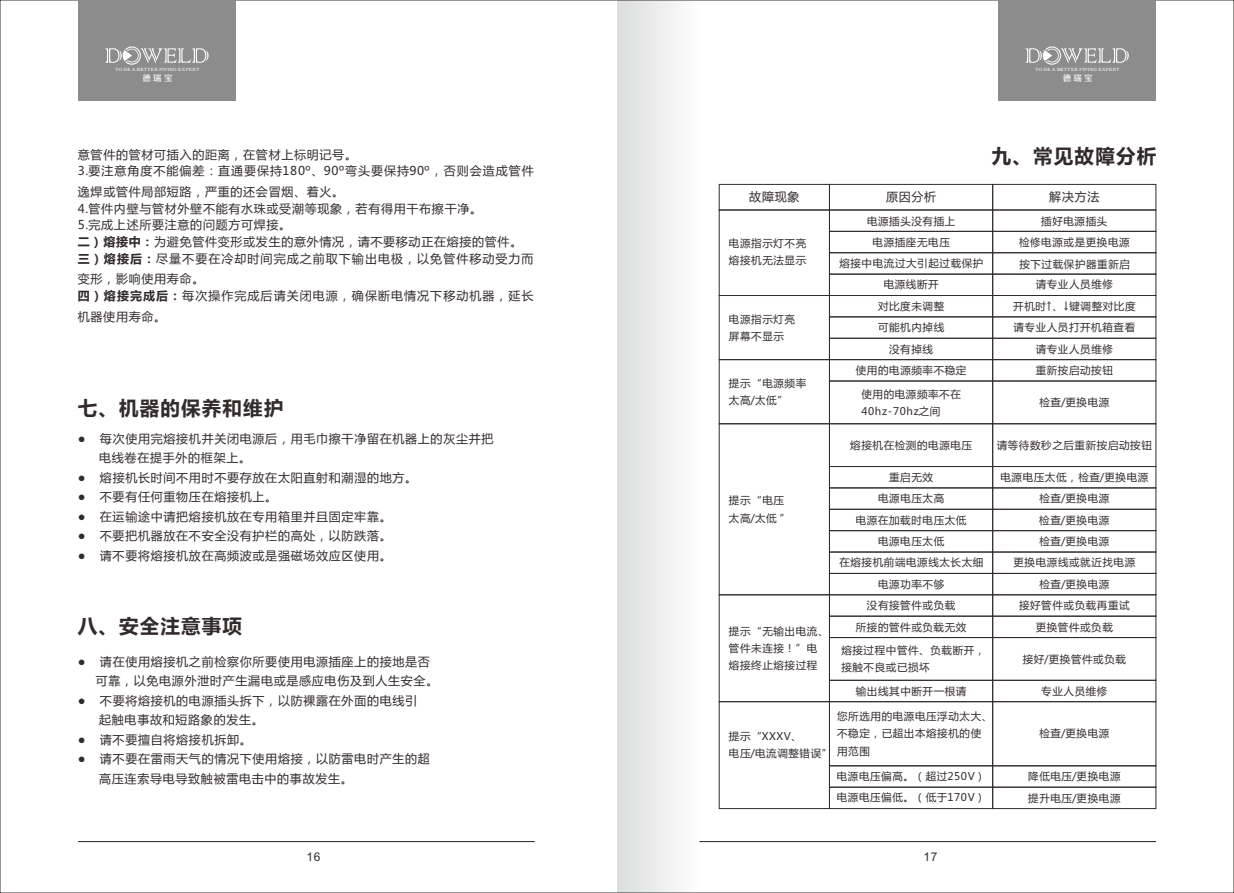
<style>
.page{position:relative;width:1234px;height:893px;background:#fff}
.page>*{position:absolute;margin:0;border:0;box-sizing:border-box;transform-origin:0 0}
.t1{font:700 19.5px "Microsoft Ya Hei";letter-spacing:.06em;color:#332b2b}
.t2{font:12px/16.6px "Microsoft Ya Hei";letter-spacing:.06em;color:#332b2b}
.t3{font:12px/16.6px "Microsoft Ya Hei";letter-spacing:.085em;color:#332b2b}
.t4{font:12px "Arial";color:#332b2b}
.t5{font:10.5px/17.2px "Microsoft Ya Hei";letter-spacing:.06em;color:#332b2b}
.t6{font:8.4px "FZZZHUNHJW GB1 0";letter-spacing:.265em;color:#fff}
.t7{font:4.5px "Angleterre";letter-spacing:.06em;color:#fff}
.s1{font-weight:700}
</style>
<div class="page">
<div style="left:617px;top:0;width:80px;height:893px;background:linear-gradient(to right,#dcdddd,#fdfdfd)"></div>
<div style="left:78px;top:0;width:158px;height:100px;background:#8c8c8c"></div>
<svg style="left:105px;top:46px;width:103px;height:19px"></svg>
<div style="left:997px;top:0;width:158px;height:100px;background:#8c8c8c"></div>
<svg style="left:1025px;top:46px;width:103px;height:19px"></svg>
<div style="left:718px;top:184px;width:111px;height:26px;border:1px solid #332b2b"></div>
<div style="left:828px;top:184px;width:164px;height:26px;border:1px solid #332b2b"></div>
<div style="left:992px;top:184px;width:163px;height:26px;border:1px solid #332b2b"></div>
<svg style="left:718px;top:209px;width:438px;height:600px"></svg>
<div style="left:828px;top:787px;width:164px;height:22px;border:1px solid #332b2b"></div>
<div style="left:992px;top:787px;width:163px;height:22px;border:1px solid #332b2b"></div>
<hr style="left:78px;top:841px;width:456px;height:1px;background:#332b2b">
<hr style="left:699px;top:841px;width:456px;height:1px;background:#332b2b">
<p class="t7" style="left:115px;top:66px;width:86px">TO BE A BETTER PIPING EXPERT</p>
<p class="t6" style="left:142px;top:73px;width:31px">德瑞宝</p>
<p class="t2" style="left:78px;top:147px;width:457px">意管件的管材可插入的距离，在管材上标明记号。<br>3.要注意角度不能偏差：直通要保持180º、90º弯头要保持90º，否则会造成管件</p>
<p class="t2" style="left:78px;top:184px;width:457px">逸焊或管件局部短路，严重的还会冒烟、着火。<br>4.管件内壁与管材外壁不能有水珠或受潮等现象，若有得用干布擦干净。<br>5.完成上述所要注意的问题方可焊接。<br><span class="s1">二）熔接中：</span>为避免管件变形或发生的意外情况，请不要移动正在熔接的管件。<span class="s1">三）熔接后：</span>尽量不要在冷却时间完成之前取下输出电极，以免管件移动受力而</p>
<p class="t3" style="left:78px;top:272px;width:457px">变形，影响使用寿命。<br><span class="s1">四）熔接完成后：</span>每次操作完成后请关闭电源，确保断电情况下移动机器，延长</p>
<p class="t2" style="left:78px;top:309px;width:90px">机器使用寿命。</p>
<h1 class="t1" style="left:78px;top:399px;width:207px">七、机器的保养和维护</h1>
<p class="t2" style="left:99px;top:430px;width:396px;line-height:19.5px;text-indent:-21px">● 每次使用完熔接机并关闭电源后，用毛巾擦干净留在机器上的灰尘并把电线卷在提手外的框架上。</p>
<p class="t2" style="left:78px;top:470px;width:341px">● 熔接机长时间不用时不要存放在太阳直射和潮湿的地方。</p>
<p class="t2" style="left:78px;top:490px;width:201px">● 不要有任何重物压在熔接机上。</p>
<p class="t2" style="left:78px;top:509px;width:315px">● 在运输途中请把熔接机放在专用箱里并且固定牢靠。</p>
<p class="t2" style="left:78px;top:529px;width:315px">● 不要把机器放在不安全没有护栏的高处，以防跌落。</p>
<p class="t2" style="left:78px;top:548px;width:315px">● 请不要将熔接机放在高频波或是强磁场效应区使用。</p>
<h1 class="t1" style="left:78px;top:617px;width:166px">八、安全注意事项</h1>
<p class="t2" style="left:96px;top:653px;width:344px;line-height:19.5px;text-indent:-18px">● 请在使用熔接机之前检察你所要使用电源插座上的接地是否可靠，以免电源外泄时产生漏电或是感应电伤及到人生安全。</p>
<p class="t2" style="left:99px;top:692px;width:319px;line-height:19.5px;text-indent:-21px">● 不要将熔接机的电源插头拆下，以防裸露在外面的电线引起触电事故和短路象的发生。</p>
<p class="t2" style="left:78px;top:732px;width:175px">● 请不要擅自将熔接机拆卸。</p>
<p class="t2" style="left:99px;top:750px;width:332px;line-height:19.5px;text-indent:-21px">● 请不要在雷雨天气的情况下使用熔接，以防雷电时产生的超高压连索导电导致触被雷电击中的事故发生。</p>
<p class="t7" style="left:1035px;top:66px;width:86px">TO BE A BETTER PIPING EXPERT</p>
<p class="t6" style="left:1062px;top:73px;width:31px">德瑞宝</p>
<h1 class="t1" style="left:991px;top:147px;width:166px">九、常见故障分析</h1>
<p class="t2" style="left:749px;top:190px;width:52px">故障现象</p>
<p class="t2" style="left:885px;top:190px;width:52px">原因分析</p>
<p class="t2" style="left:1049px;top:190px;width:52px">解决方法</p>
<p class="t5" style="left:728px;top:236px;width:79px">电源指示灯不亮熔接机无法显示</p>
<p class="t5" style="left:866px;top:213px;width:90px">电源插头没有插上</p>
<p class="t5" style="left:1040px;top:213px;width:68px">插好电源插头</p>
<p class="t5" style="left:872px;top:235px;width:79px">电源插座无电压</p>
<p class="t5" style="left:1018px;top:235px;width:112px">检修电源或是更换电源</p>
<p class="t5" style="left:839px;top:256px;width:145px">熔接中电流过大引起过载保护</p>
<p class="t5" style="left:1019px;top:256px;width:112px">按下过载保护器重新启</p>
<p class="t5" style="left:883px;top:277px;width:56px">电源线断开</p>
<p class="t5" style="left:1035px;top:277px;width:79px">请专业人员维修</p>
<p class="t5" style="left:728px;top:311px;width:68px">电源指示灯亮屏幕不显示</p>
<p class="t5" style="left:728px;top:375px;width:79px">提示“电源频率太高/太低”</p>
<p class="t5" style="left:728px;top:493px;width:63px">提示“电压太高/太低 ”</p>
<p class="t5" style="left:728px;top:623px;width:101px">提示“无输出电流、管件未连接！”电熔接终止熔接过程</p>
<p class="t5" style="left:728px;top:728px;width:105px">提示“XXXV、<br>电压/电流调整错误”</p>
<p class="t5" style="left:877px;top:298px;width:68px">对比度未调整</p>
<p class="t5" style="left:1012px;top:298px;width:124px">开机时↑、↓键调整对比度</p>
<p class="t5" style="left:877px;top:320px;width:68px">可能机内掉线</p>
<p class="t5" style="left:1013px;top:320px;width:123px">请专业人员打开机箱查看</p>
<p class="t5" style="left:889px;top:341px;width:45px">没有掉线</p>
<p class="t5" style="left:1035px;top:341px;width:79px">请专业人员维修</p>
<p class="t5" style="left:855px;top:362px;width:112px">使用的电源频率不稳定</p>
<p class="t5" style="left:1035px;top:362px;width:79px">重新按启动按钮</p>
<p class="t5" style="left:861px;top:386px;width:101px">使用的电源频率不在<br>40hz-70hz之间</p>
<p class="t5" style="left:1039px;top:394px;width:71px">检查/更换电源</p>
<p class="t5" style="left:850px;top:437px;width:123px">熔接机在检测的电源电压</p>
<p class="t5" style="left:996px;top:437px;width:157px">请等待数秒之后重新按启动按钮</p>
<p class="t5" style="left:888px;top:469px;width:45px">重启无效</p>
<p class="t5" style="left:1000px;top:469px;width:149px">电源电压太低，检查/更换电源</p>
<p class="t5" style="left:877px;top:491px;width:68px">电源电压太高</p>
<p class="t5" style="left:1039px;top:491px;width:71px">检查/更换电源</p>
<p class="t5" style="left:855px;top:512px;width:112px">电源在加载时电压太低</p>
<p class="t5" style="left:1039px;top:512px;width:71px">检查/更换电源</p>
<p class="t5" style="left:877px;top:533px;width:68px">电源电压太低</p>
<p class="t5" style="left:1039px;top:533px;width:71px">检查/更换电源</p>
<p class="t5" style="left:839px;top:555px;width:145px">在熔接机前端电源线太长太细</p>
<p class="t5" style="left:1013px;top:555px;width:123px">更换电源线或就近找电源</p>
<p class="t5" style="left:877px;top:576px;width:68px">电源功率不够</p>
<p class="t5" style="left:1039px;top:576px;width:71px">检查/更换电源</p>
<p class="t5" style="left:866px;top:598px;width:90px">没有接管件或负载</p>
<p class="t5" style="left:1018px;top:598px;width:112px">接好管件或负载再重试</p>
<p class="t5" style="left:855px;top:619px;width:112px">所接的管件或负载无效</p>
<p class="t5" style="left:1035px;top:619px;width:79px">更换管件或负载</p>
<p class="t5" style="left:841px;top:642px;width:145px">熔接过程中管件、负载断开，接触不良或已损坏</p>
<p class="t5" style="left:1022px;top:651px;width:105px">接好/更换管件或负载</p>
<p class="t5" style="left:855px;top:683px;width:112px">输出线其中断开一根请</p>
<p class="t5" style="left:1041px;top:683px;width:68px">专业人员维修</p>
<p class="t5" style="left:837px;top:709px;width:157px">您所选用的电源电压浮动太大、不稳定，已超出本熔接机的使用范围</p>
<p class="t5" style="left:1039px;top:726px;width:71px">检查/更换电源</p>
<p class="t5" style="left:836px;top:768px;width:150px">电源电压偏高。（超过250V）</p>
<p class="t5" style="left:1027px;top:769px;width:94px">降低电压/更换电源</p>
<p class="t5" style="left:836px;top:790px;width:150px">电源电压偏低。（低于170V）</p>
<p class="t5" style="left:1027px;top:790px;width:94px">提升电压/更换电源</p>
<p class="t4" style="left:306px;top:852px;width:16px">16</p>
<p class="t4" style="left:923px;top:852px;width:16px">17</p>
</div>
